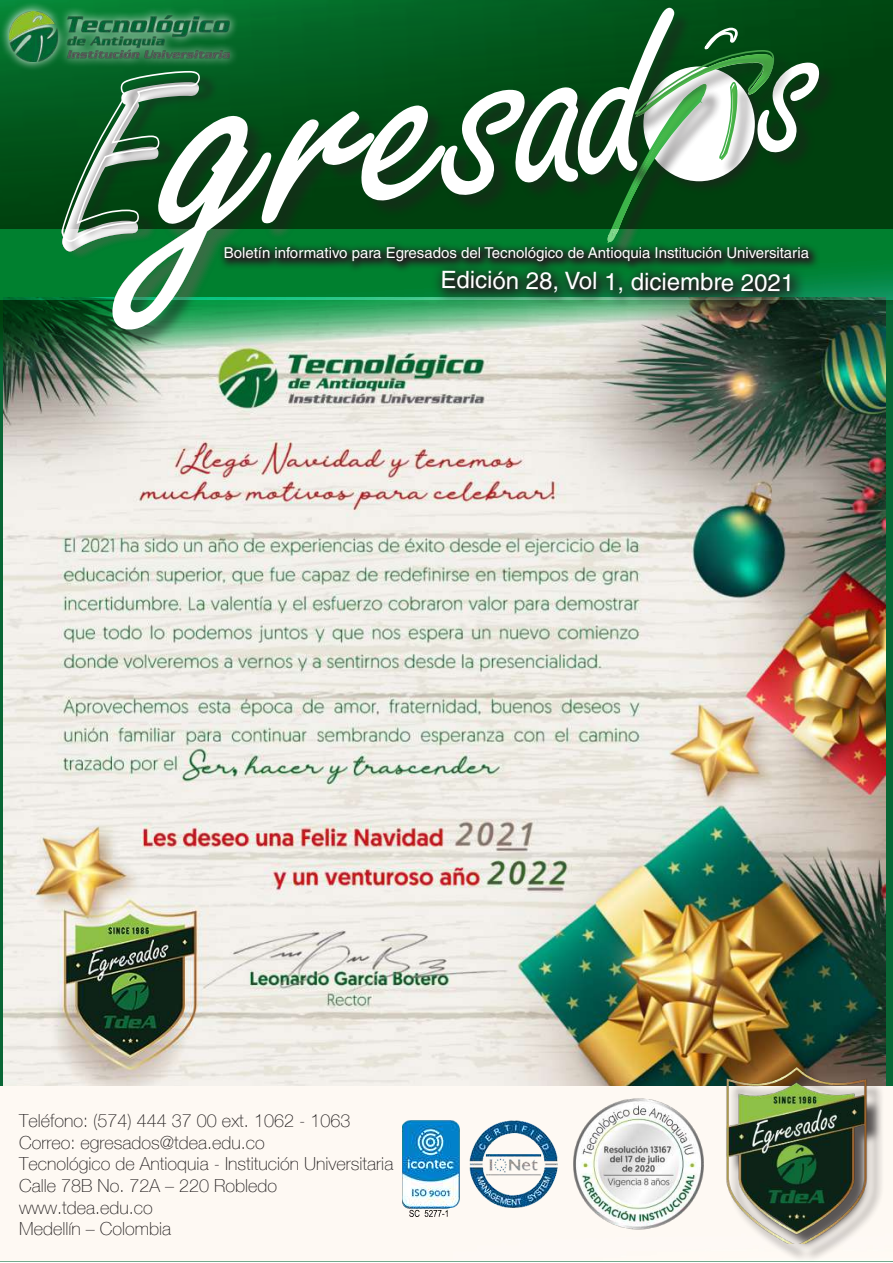
<style>
.page{position:relative;width:893px;height:1263px;background:#fff}
.page>*{position:absolute;margin:0;border:0;box-sizing:border-box;transform-origin:0 0}
.t1{font:24px "Helvetica LT Std";letter-spacing:-.01em;color:#fff}
.t2{font:100 18px/21.6px "Helve Nue";color:#231f20}
.t3{font:15px "Helvetica LT Std";color:#fff}
</style>
<div class="page">
<img style="left:3px;top:363px;width:882px;height:723px">
<img style="left:0;top:0;width:893px;height:363px">
<svg style="left:62px;top:71px;width:49px;height:158px"></svg>
<svg style="left:0;top:2px;width:238px;height:69px;fill:#067f33"></svg>
<img style="left:9px;top:11px;width:102px;height:51px">
<div style="left:115px;top:11px;width:723px;height:337px;background:#231f20;opacity:.47"></div>
<svg style="left:111px;top:8px;width:708px;height:322px"></svg>
<svg style="left:0;top:229px;width:893px;height:71px;fill:#00802f"></svg>
<svg style="left:431px;top:273px;width:376px;height:36px"></svg>
<svg style="left:218px;top:241px;width:603px;height:32px"></svg>
<div style="left:638px;top:52px;width:155px;height:81px;background:#231f20;opacity:.75"></div>
<svg style="left:607px;top:28px;width:168px;height:215px"></svg>
<div style="left:729px;top:1071px;width:155px;height:191px;background:#231f20;opacity:.75"></div>
<img style="left:702px;top:1066px;width:190px;height:178px">
<img style="left:558px;top:1086px;width:160px;height:154px">
<img style="left:348px;top:1110px;width:237px;height:115px">
<p class="t3" style="left:224px;top:244px;width:587px">Boletín informativo para Egresados del Tecnológico de Antioquia Institución Universitaria</p>
<h1 class="t1" style="left:440px;top:267px;width:356px">Edición 28, Vol 1, diciembre 2021</h1>
<p class="t2" style="left:19px;top:1109px;width:376px">Teléfono: (574) 444 37 00 ext. 1062 - 1063<br>Correo: egresados@tdea.edu.co<br>Tecnológico de Antioquia - Institución Universitaria<br>Calle 78B No. 72A – 220 Robledo www.tdea.edu.co<br>Medellín – Colombia</p>
</div>
